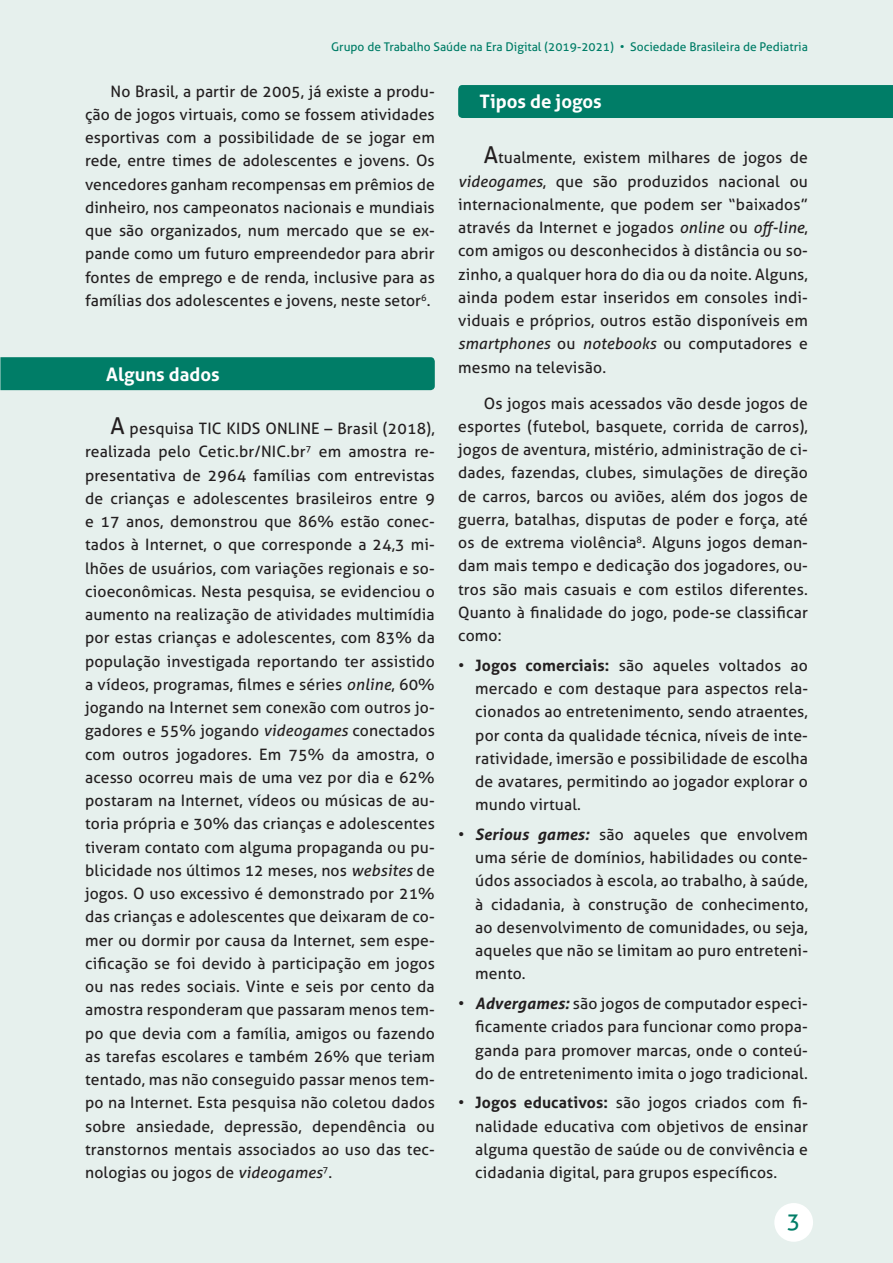
<style>
.page{position:relative;width:893px;height:1263px;background:#e6f0ed}
.page>*{position:absolute;margin:0;border:0;box-sizing:border-box;transform-origin:0 0}
.t1{font:22.5px "Aller";color:#007d67}
.t2{font:700 18.6px "Aller";color:#fff}
.t3{font:15.75px/23.2px "Aller";letter-spacing:.01em;color:#231f20;text-align:justify}
.t4{font:12px "Aller";color:#007d67}
.s1{font-size:23.25px}
.s2{font-style:italic}
.s3{font-weight:700}
.s4{font-weight:700;font-style:italic}
</style>
<div class="page">
<div style="left:774px;top:1203px;width:39px;height:39px;background:#fff;border-radius:50%"></div>
<div style="left:458px;top:85px;width:435px;height:33px;background:#007d67"></div>
<div style="left:0;top:357px;width:435px;height:33px;background:#007d67"></div>
<p class="t4" style="left:331px;top:39px;width:478px">Grupo de Trabalho Saúde na Era Digital (2019-2021) • Sociedade Brasileira de Pediatria</p>
<p class="t3" style="left:85px;top:79px;width:351px;text-indent:26px">No Brasil, a partir de 2005, já existe a produ&shy;ção de jogos virtuais, como se fossem atividades esportivas com a possibilidade de se jogar em rede, entre times de adolescentes e jovens. Os vencedores ganham recompensas em prêmios de dinheiro, nos campeonatos nacionais e mundiais que são organizados, num mercado que se ex&shy;pande como um futuro empreendedor para abrir fontes de emprego e de renda, inclusive para as famílias dos adolescentes e jovens, neste setor<sup>6</sup>.</p>
<p class="t2" style="left:106px;top:363px;width:115px">Alguns dados</p>
<p class="t3" style="left:85px;top:417px;width:351px;text-indent:26px"><span class="s1">A</span> pesquisa TIC KIDS ONLINE – Brasil (2018), realizada pelo Cetic.br/NIC.br<sup>7</sup> em amostra re&shy;presentativa de 2964 famílias com entrevistas de crianças e adolescentes brasileiros entre 9 e 17 anos, demonstrou que 86% estão conec&shy;tados à Internet, o que corresponde a 24,3 mi&shy;lhões de usuários, com variações regionais e so&shy;cioeconômicas. Nesta pesquisa, se evidenciou o aumento na realização de atividades multimídia por estas crianças e adolescentes, com 83% da população investigada reportando ter assistido a vídeos, programas, filmes e séries <span class="s2">online</span>, 60% jogando na Internet sem conexão com outros jo&shy;gadores e 55% jogando <span class="s2">videogames</span> conectados com outros jogadores. Em 75% da amostra, o acesso ocorreu mais de uma vez por dia e 62% postaram na Internet, vídeos ou músicas de au&shy;toria própria e 30% das crianças e adolescentes tiveram contato com alguma propaganda ou pu&shy;blicidade nos últimos 12 meses, nos <span class="s2">websites</span> de jogos. O uso excessivo é demonstrado por 21% das crianças e adolescentes que deixaram de co&shy;mer ou dormir por causa da Internet, sem espe&shy;cificação se foi devido à participação em jogos ou nas redes sociais. Vinte e seis por cento da amostra responderam que passaram menos tem&shy;po que devia com a família, amigos ou fazendo as tarefas escolares e também 26% que teriam tentado, mas não conseguido passar menos tem&shy;po na Internet. Esta pesquisa não coletou dados sobre ansiedade, depressão, dependência ou transtornos mentais associados ao uso das tec&shy;nologias ou jogos de <span class="s2">videogames</span><sup>7</sup>.</p>
<p class="t2" style="left:479px;top:90px;width:124px">Tipos de jogos</p>
<p class="t3" style="left:458px;top:146px;width:351px;text-indent:26px"><span class="s1">A</span>tualmente, existem milhares de jogos de <span class="s2">videogames</span>, que são produzidos nacional ou internacionalmente, que podem ser “baixados” através da Internet e jogados <span class="s2">online</span> ou <span class="s2">off-line</span>, com amigos ou desconhecidos à distância ou so&shy;zinho, a qualquer hora do dia ou da noite. Alguns, ainda podem estar inseridos em consoles indi&shy;viduais e próprios, outros estão disponíveis em <span class="s2">smartphones</span> ou <span class="s2">notebooks</span> ou computadores e mesmo na televisão.</p>
<p class="t3" style="left:458px;top:391px;width:351px;text-indent:26px">Os jogos mais acessados vão desde jogos de esportes (futebol, basquete, corrida de carros), jogos de aventura, mistério, administração de ci&shy;dades, fazendas, clubes, simulações de direção de carros, barcos ou aviões, além dos jogos de guerra, batalhas, disputas de poder e força, até os de extrema violência<sup>8</sup>. Alguns jogos deman&shy;dam mais tempo e dedicação dos jogadores, ou&shy;tros são mais casuais e com estilos diferentes.<br>Quanto à finalidade do jogo, pode-se classificar como:</p>
<p class="t3" style="left:475px;top:653px;width:334px;text-indent:-17px">• <span class="s3">Jogos comerciais:</span> são aqueles voltados ao mercado e com destaque para aspectos rela&shy;cionados ao entretenimento, sendo atraentes, por conta da qualidade técnica, níveis de inte&shy;ratividade, imersão e possibilidade de escolha de avatares, permitindo ao jogador explorar o mundo virtual.</p>
<p class="t3" style="left:475px;top:823px;width:334px;text-indent:-17px">• <span class="s4">Serious games:</span> são aqueles que envolvem uma série de domínios, habilidades ou conte&shy;údos associados à escola, ao trabalho, à saúde, à cidadania, à construção de conhecimento, ao desenvolvimento de comunidades, ou seja, aqueles que não se limitam ao puro entreteni&shy;mento.</p>
<p class="t3" style="left:475px;top:992px;width:334px;text-indent:-17px">• <span class="s4">Advergames:</span> são jogos de computador especi&shy;ficamente criados para funcionar como propa&shy;ganda para promover marcas, onde o conteú&shy;do de entretenimento imita o jogo tradicional.</p>
<p class="t3" style="left:475px;top:1091px;width:334px;text-indent:-17px">• <span class="s3">Jogos educativos:</span> são jogos criados com fi&shy;nalidade educativa com objetivos de ensinar alguma questão de saúde ou de convivência e cidadania digital, para grupos específicos.</p>
<h1 class="t1" style="left:787px;top:1207px;width:15px">3</h1>
</div>
